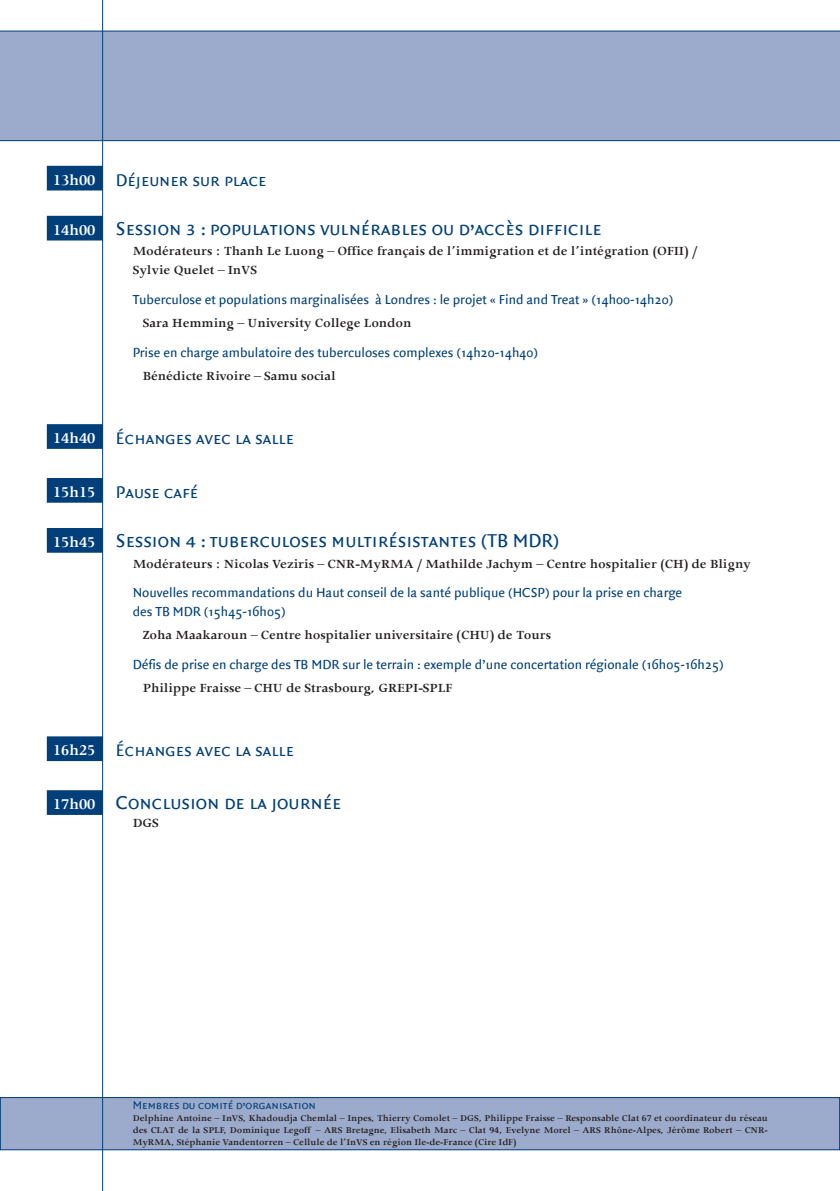
<style>
.page{position:relative;width:840px;height:1191px;background:#fff}
.page>*{position:absolute;margin:0;border:0;box-sizing:border-box;transform-origin:0 0}
.Titre_Heures{font:20px "Quadraat Sans Caps";color:#003f79}
.Titre_Heures-2{font:18px "Quadraat Sans Caps";color:#003f79}
.MenP_AuteursInterven{font:600 14px/18.4px "Apollo";color:#231f20}
.MenP_AuteursInterven-2{font:14px/18.4px "Quadraat Sans";color:#003f79}
.t1{font:12px "Quadraat Sans Caps";color:#003f79}
.t2{font:600 10px/12px "Apollo";color:#231f20;text-align:justify}
.s1{font-family:"Apollo";font-weight:600;font-size:16.8px;color:#fff}
</style>
<div class="page">
<div style="left:0;top:1097px;width:839px;height:52px;background:#9cabcb"></div>
<div style="left:0;top:1097px;width:839px;height:53px;border:1px solid #003f79"></div>
<div style="left:0;top:31px;width:839px;height:110px;background:#9cabcb"></div>
<hr style="left:102px;top:0;width:1px;height:1191px;background:#003f79">
<div style="left:47px;top:166px;width:56px;height:24px;background:#003f79"></div>
<div style="left:47px;top:216px;width:56px;height:24px;background:#003f79"></div>
<div style="left:47px;top:424px;width:56px;height:25px;background:#003f79"></div>
<div style="left:47px;top:478px;width:56px;height:25px;background:#003f79"></div>
<div style="left:47px;top:528px;width:56px;height:25px;background:#003f79"></div>
<div style="left:47px;top:736px;width:56px;height:25px;background:#003f79"></div>
<div style="left:47px;top:790px;width:56px;height:25px;background:#003f79"></div>
<p class="Titre_Heures-2" style="left:53px;top:169px;width:215px"><span class="s1">13h00</span> Déjeuner sur place</p>
<p class="Titre_Heures" style="left:53px;top:217px;width:550px"><span class="s1">14h00</span> Session 3 : populations vulnérables ou d’accès difficile</p>
<p class="MenP_AuteursInterven" style="left:133px;top:242px;width:566px">Modérateurs : Thanh Le Luong – Office français de l’immigration et de l’intégration (OFII) /<br>Sylvie Quelet – InVS</p>
<p class="MenP_AuteursInterven-2" style="left:133px;top:290px;width:542px">Tuberculose et populations marginalisées à Londres : le projet « Find and Treat » (14h00-14h20)</p>
<p class="MenP_AuteursInterven" style="left:143px;top:313px;width:270px">Sara Hemming – University College London</p>
<p class="MenP_AuteursInterven-2" style="left:133px;top:343px;width:407px">Prise en charge ambulatoire des tuberculoses complexes (14h20-14h40)</p>
<p class="MenP_AuteursInterven" style="left:143px;top:366px;width:194px">Bénédicte Rivoire – Samu social</p>
<p class="Titre_Heures-2" style="left:53px;top:428px;width:242px"><span class="s1">14h40</span> Échanges avec la salle</p>
<p class="Titre_Heures-2" style="left:53px;top:482px;width:146px"><span class="s1">15h15</span> Pause café</p>
<p class="Titre_Heures" style="left:53px;top:529px;width:507px"><span class="s1">15h45</span> Session 4 : tuberculoses multirésistantes (TB MDR)</p>
<p class="MenP_AuteursInterven" style="left:133px;top:554px;width:619px">Modérateurs : Nicolas Veziris – CNR-MyRMA / Mathilde Jachym – Centre hospitalier (CH) de Bligny</p>
<p class="MenP_AuteursInterven-2" style="left:133px;top:584px;width:551px">Nouvelles recommandations du Haut conseil de la santé publique (HCSP) pour la prise en charge des TB MDR (15h45-16h05)</p>
<p class="MenP_AuteursInterven" style="left:143px;top:625px;width:409px">Zoha Maakaroun – Centre hospitalier universitaire (CHU) de Tours</p>
<p class="MenP_AuteursInterven-2" style="left:133px;top:655px;width:592px">Défis de prise en charge des TB MDR sur le terrain : exemple d’une concertation régionale (16h05-16h25)</p>
<p class="MenP_AuteursInterven" style="left:143px;top:678px;width:311px">Philippe Fraisse – CHU de Strasbourg, GREPI-SPLF</p>
<p class="Titre_Heures-2" style="left:53px;top:740px;width:242px"><span class="s1">16h25</span> Échanges avec la salle</p>
<p class="Titre_Heures" style="left:53px;top:791px;width:289px"><span class="s1">17h00</span> Conclusion de la journée</p>
<p class="MenP_AuteursInterven" style="left:133px;top:813px;width:28px">DGS</p>
<p class="t1" style="left:133px;top:1098px;width:184px">Membres du comité d’organisation</p>
<p class="t2" style="left:133px;top:1112px;width:636px">Delphine Antoine – InVS, Khadoudja Chemlal – Inpes, Thierry Comolet – DGS, Philippe Fraisse – Responsable Clat 67 et coordinateur du réseau des CLAT de la SPLF, Dominique Legoff – ARS Bretagne, Elisabeth Marc – Clat 94, Evelyne Morel – ARS Rhône-Alpes, Jérôme Robert – CNR-MyRMA, Stéphanie Vandentorren – Cellule de l’InVS en région Ile-de-France (Cire IdF)</p>
</div>
